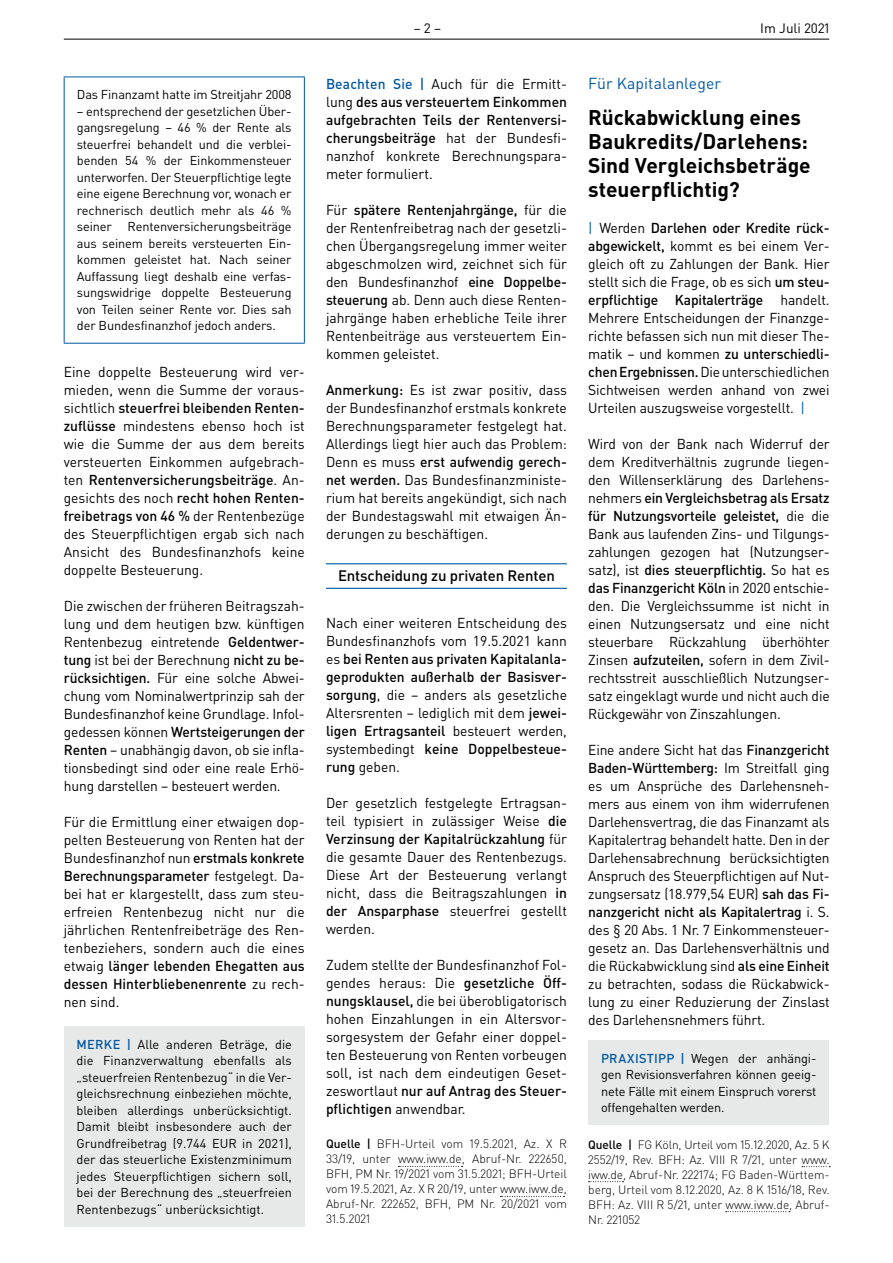
<style>
.page{position:relative;width:893px;height:1263px;background:#fff}
.page>*{position:absolute;margin:0;border:0;box-sizing:border-box;transform-origin:0 0}
.t1{font:700 21px/24px "DIN Pro";color:#000002}
.t2{font:15.75px "DIN Pro";letter-spacing:.005em;color:#0157a2}
.t3{font:500 15px "DIN Pro";letter-spacing:-.01em;color:#000002}
.t4{font:14.25px/18px "DIN Pro";color:#000002;text-align:justify}
.t5{font:13.5px "DIN Pro";color:#000002}
.t6{font:12.75px/16.5px "DIN Pro";letter-spacing:-.01em;color:#000002;text-align:justify}
.t7{font:300 12px/15px "DIN Pro";color:#000002;text-align:justify}
.s1{font-weight:500}
.s2{font-weight:500;color:#0157a2}
.s3{color:#0157a2}
</style>
<div class="page">
<hr style="left:64px;top:39px;width:765px;height:1px;background:#000002">
<svg style="left:802px;top:1166px;width:28px;height:1px"></svg>
<svg style="left:589px;top:1181px;width:35px;height:1px"></svg>
<svg style="left:726px;top:1211px;width:64px;height:1px"></svg>
<div style="left:588px;top:1040px;width:241px;height:85px;background:#e6e9e8"></div>
<hr style="left:64px;top:77px;width:241px;height:1px;background:#0157a2">
<hr style="left:64px;top:77px;width:1px;height:266px;background:#0157a2">
<hr style="left:304px;top:77px;width:1px;height:266px;background:#0157a2">
<hr style="left:64px;top:343px;width:241px;height:1px;background:#0157a2">
<div style="left:64px;top:1026px;width:241px;height:201px;background:#e6e9e8"></div>
<hr style="left:326px;top:563px;width:241px;height:1px;background:#0157a2">
<hr style="left:326px;top:588px;width:241px;height:1px;background:#0157a2">
<svg style="left:398px;top:1166px;width:64px;height:1px"></svg>
<svg style="left:500px;top:1196px;width:64px;height:1px"></svg>
<p class="t6" style="left:77px;top:86px;width:216px">Das Finanzamt hatte im Streitjahr 2008</p>
<p class="t6" style="left:77px;top:103px;width:216px">– entsprechend der gesetzlichen Über&shy;gangsregelung – 46 % der Rente als steuerfrei behandelt und die verblei&shy;benden 54 % der Einkommensteuer unterworfen. Der Steuerpflichtige legte eine eigene Berechnung vor, wonach er rechnerisch deutlich mehr als 46 % seiner Rentenversicherungsbeiträge aus seinem bereits versteuerten Ein&shy;kommen geleistet hat. Nach seiner Auffassung liegt deshalb eine verfas&shy;sungswidrige doppelte Besteuerung von Teilen seiner Rente vor. Dies sah der Bundesfinanzhof jedoch anders.</p>
<p class="t4" style="left:64px;top:363px;width:242px">Eine doppelte Besteuerung wird ver&shy;mieden, wenn die Summe der voraus&shy;sichtlich <span class="s1">steuerfrei bleibenden Renten&shy;zuflüsse</span> mindestens ebenso hoch ist wie die Summe der aus dem bereits versteuerten Einkommen aufgebrach&shy;ten <span class="s1">Rentenversicherungsbeiträge</span>. An&shy;gesichts des noch <span class="s1">recht hohen Renten&shy;freibetrags von 46 %</span> der Rentenbezüge des Steuerpflichtigen ergab sich nach Ansicht des Bundesfinanzhofs keine doppelte Besteuerung.</p>
<p class="t4" style="left:64px;top:597px;width:242px">Die zwischen der früheren Beitragszah&shy;lung und dem heutigen bzw. künftigen Rentenbezug eintretende <span class="s1">Geldentwer&shy;tung</span> ist bei der Berechnung <span class="s1">nicht zu be&shy;rücksichtigen.</span> Für eine solche Abwei&shy;chung vom Nominalwertprinzip sah der Bundesfinanzhof keine Grundlage. Infol&shy;gedessen können <span class="s1">Wertsteigerungen der Renten</span> – unabhängig davon, ob sie infla&shy;tionsbedingt sind oder eine reale Erhö&shy;hung darstellen – besteuert werden.</p>
<p class="t4" style="left:64px;top:813px;width:242px">Für die Ermittlung einer etwaigen dop&shy;pelten Besteuerung von Renten hat der Bundesfinanzhof nun <span class="s1">erstmals konkrete Berechnungsparameter</span> festgelegt. Da&shy;bei hat er klargestellt, dass zum steu&shy;erfreien Rentenbezug nicht nur die jährlichen Rentenfreibeträge des Ren&shy;tenbeziehers, sondern auch die eines etwaig <span class="s1">länger lebenden Ehegatten aus dessen Hinterbliebenenrente</span> zu rech&shy;nen sind.</p>
<p class="t6" style="left:77px;top:1035px;width:217px"><span class="s2">MERKE |</span> Alle anderen Beträge, die die Finanzverwaltung ebenfalls als „steuerfreien Rentenbezug“ in die Ver&shy;gleichsrechnung einbeziehen möchte, bleiben allerdings unberücksichtigt.<br>Damit bleibt insbesondere auch der Grundfreibetrag (9.744 EUR in 2021), der das steuerliche Existenzminimum jedes Steuerpflichtigen sichern soll, bei der Berechnung des „steuerfreien Rentenbezugs“ unberücksichtigt.</p>
<p class="t5" style="left:414px;top:19px;width:29px">– 2 –</p>
<p class="t5" style="left:760px;top:19px;width:71px">Im Juli 2021</p>
<p class="t4" style="left:326px;top:75px;width:242px"><span class="s2">Beachten Sie |</span> Auch für die Ermitt&shy;lung <span class="s1">des aus versteuertem Einkommen aufgebrachten Teils der Rentenversi&shy;cherungsbeiträge</span> hat der Bundesfi&shy;nanzhof konkrete Berechnungspara&shy;meter formuliert.</p>
<p class="t4" style="left:326px;top:201px;width:242px">Für <span class="s1">spätere Rentenjahrgänge,</span> für die der Rentenfreibetrag nach der gesetzli&shy;chen Übergangsregelung immer weiter abgeschmolzen wird, zeichnet sich für den Bundesfinanzhof <span class="s1">eine Doppelbe&shy;steuerung</span> ab. Denn auch diese Renten&shy;jahrgänge haben erhebliche Teile ihrer Rentenbeiträge aus versteuertem Ein&shy;kommen geleistet.</p>
<p class="t4" style="left:326px;top:381px;width:242px"><span class="s1">Anmerkung:</span> Es ist zwar positiv, dass der Bundesfinanzhof erstmals konkrete Berechnungsparameter festgelegt hat.<br>Allerdings liegt hier auch das Problem:<br>Denn es muss <span class="s1">erst aufwendig gerech&shy;net werden.</span> Das Bundesfinanzministe&shy;rium hat bereits angekündigt, sich nach der Bundestagswahl mit etwaigen Än&shy;derungen zu beschäftigen.</p>
<p class="t3" style="left:338px;top:566px;width:218px">Entscheidung zu privaten Renten</p>
<p class="t4" style="left:326px;top:613px;width:242px">Nach einer weiteren Entscheidung des Bundesfinanzhofs vom 19.5.2021 kann es <span class="s1">bei Renten aus privaten Kapitalanla&shy;geprodukten außerhalb der Basisver&shy;sorgung</span>, die – anders als gesetzliche Altersrenten – lediglich mit dem <span class="s1">jewei&shy;ligen Ertragsanteil</span> besteuert werden, systembedingt <span class="s1">keine Doppelbesteue&shy;rung</span> geben.</p>
<p class="t4" style="left:326px;top:793px;width:242px">Der gesetzlich festgelegte Ertragsan&shy;teil typisiert in zulässiger Weise <span class="s1">die Verzinsung der Kapitalrückzahlung</span> für die gesamte Dauer des Rentenbezugs.<br>Diese Art der Besteuerung verlangt nicht, dass die Beitragszahlungen <span class="s1">in der Ansparphase</span> steuerfrei gestellt werden.</p>
<p class="t4" style="left:326px;top:955px;width:242px">Zudem stellte der Bundesfinanzhof Fol&shy;gendes heraus: Die <span class="s1">gesetzliche Öff&shy;nungsklausel,</span> die bei überobligatorisch hohen Einzahlungen in ein Altersvor&shy;sorgesystem der Gefahr einer doppel&shy;ten Besteuerung von Renten vorbeugen soll, ist nach dem eindeutigen Geset&shy;zeswortlaut <span class="s1">nur auf Antrag des Steuer&shy;pflichtigen</span> anwendbar.</p>
<p class="t7" style="left:326px;top:1136px;width:242px"><span class="s1">Quelle |</span> BFH-Urteil vom 19.5.2021, Az. X R 33/19, unter www.iww.de, Abruf-Nr. 222650, BFH, PM Nr. 19/2021 vom 31.5.2021; BFH-Urteil vom 19.5.2021, Az. X R 20/19, unter www.iww.de, Abruf-Nr. 222652, BFH, PM Nr. 20/2021 vom 31.5.2021</p>
<p class="t2" style="left:588px;top:73px;width:134px">Für Kapitalanleger</p>
<h1 class="t1" style="left:588px;top:105px;width:224px">Rückabwicklung eines<br>Baukredits/Darlehens:<br>Sind Vergleichsbeträge steuerpflichtig?</h1>
<p class="t4" style="left:588px;top:219px;width:243px"><span class="s3">|</span> Werden <span class="s1">Darlehen oder Kredite rück&shy;abgewickelt,</span> kommt es bei einem Ver&shy;gleich oft zu Zahlungen der Bank. Hier stellt sich die Frage, ob es sich <span class="s1">um steu&shy;erpflichtige Kapitalerträge</span> handelt.<br>Mehrere Entscheidungen der Finanzge&shy;richte befassen sich nun mit dieser The&shy;matik – und kommen <span class="s1">zu unterschiedli&shy;chen Ergebnissen.</span> Die unterschiedlichen Sichtweisen werden anhand von zwei Urteilen auszugsweise vorgestellt. <span class="s3">|</span></p>
<p class="t4" style="left:588px;top:435px;width:243px">Wird von der Bank nach Widerruf der dem Kreditverhältnis zugrunde liegen&shy;den Willenserklärung des Darlehens&shy;nehmers <span class="s1">ein Vergleichsbetrag als Ersatz für Nutzungsvorteile geleistet,</span> die die Bank aus laufenden Zins- und Tilgungs&shy;zahlungen gezogen hat (Nutzungser&shy;satz), ist <span class="s1">dies steuerpflichtig.</span> So hat es <span class="s1">das Finanzgericht Köln</span> in 2020 entschie&shy;den. Die Vergleichssumme ist nicht in einen Nutzungsersatz und eine nicht steuerbare Rückzahlung überhöhter Zinsen <span class="s1">aufzuteilen,</span> sofern in dem Zivil&shy;rechtsstreit ausschließlich Nutzungser&shy;satz eingeklagt wurde und nicht auch die Rückgewähr von Zinszahlungen.</p>
<p class="t4" style="left:588px;top:741px;width:243px">Eine andere Sicht hat das <span class="s1">Finanzgericht Baden-Württemberg:</span> Im Streitfall ging es um Ansprüche des Darlehensneh&shy;mers aus einem von ihm widerrufenen Darlehensvertrag, die das Finanzamt als Kapitalertrag behandelt hatte. Den in der Darlehensabrechnung berücksichtigten Anspruch des Steuerpflichtigen auf Nut&shy;zungsersatz (18.979,54 EUR) <span class="s1">sah das Fi&shy;nanzgericht nicht als Kapitalertrag</span> i. S. des § 20 Abs. 1 Nr. 7 Einkommensteuer&shy;gesetz an. Das Darlehensverhältnis und die Rückabwicklung sind <span class="s1">als eine Einheit </span>zu betrachten, sodass die Rückabwick&shy;lung zu einer Reduzierung der Zinslast des Darlehensnehmers führt.</p>
<p class="t6" style="left:601px;top:1049px;width:217px"><span class="s2">PRAXISTIPP |</span> Wegen der anhängi&shy;gen Revisionsverfahren können geeig&shy;nete Fälle mit einem Einspruch vorerst offengehalten werden.</p>
<p class="t7" style="left:588px;top:1136px;width:243px"><span class="s1">Quelle |</span> FG Köln, Urteil vom 15.12.2020, Az. 5 K 2552/19, Rev. BFH: Az. VIII R 7/21, unter www. iww.de, Abruf-Nr. 222174; FG Baden-Württem&shy;berg, Urteil vom 8.12.2020, Az. 8 K 1516/18, Rev.<br>BFH: Az. VIII R 5/21, unter www.iww.de, Abruf-Nr. 221052</p>
</div>
